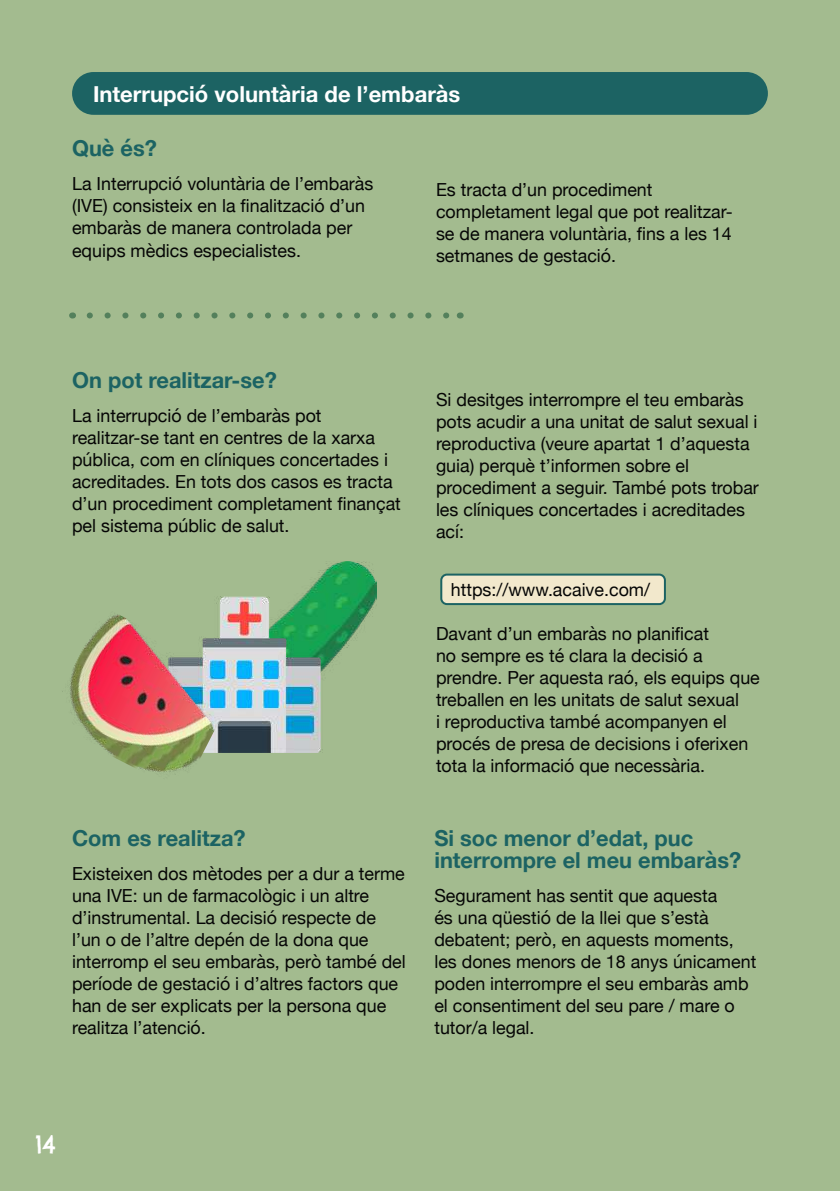
<style>
.page{position:relative;width:840px;height:1191px;background:#fff}
.page>*{position:absolute;margin:0;border:0;box-sizing:border-box;transform-origin:0 0}
.t1{font:24px "Chelsea Market";color:#fff}
.t2{font:700 22px/22px "Helvetica Neue";color:#1c6363}
.t3{font:700 22px "Helvetica Neue";color:#fff}
.t4{font:18px/22px "Helvetica Neue";color:#050505}
</style>
<div class="page">
<div style="left:0;top:0;width:839px;height:1191px;background:#a3bb8f"></div>
<div style="left:441px;top:574px;width:223px;height:30px;background:#f2e8cc;border-radius:6px"></div>
<div style="left:440px;top:573px;width:225px;height:32px;border:2px solid #1c6363;border-radius:6px"></div>
<div style="left:72px;top:72px;width:695px;height:43px;background:#1c6363;border-radius:21px"></div>
<img style="left:303px;top:561px;width:73px;height:110px">
<img style="left:216px;top:596px;width:106px;height:156px">
<img style="left:62px;top:607px;width:180px;height:168px">
<svg style="left:90px;top:312px;width:360px;height:6px"></svg>
<p class="t3" style="left:93px;top:76px;width:368px">Interrupció voluntària de l’embaràs</p>
<p class="t2" style="left:72px;top:138px;width:86px">Què és?</p>
<p class="t4" style="left:72px;top:174px;width:303px">La Interrupció voluntària de l’embaràs (IVE) consisteix en la finalització d’un embaràs de manera controlada per equips mèdics especialistes.</p>
<p class="t4" style="left:436px;top:180px;width:298px">Es tracta d’un procediment completament legal que pot realitzar&shy;se de manera voluntària, fins a les 14 setmanes de gestació.</p>
<p class="t2" style="left:72px;top:370px;width:206px">On pot realitzar-se?</p>
<p class="t4" style="left:72px;top:405px;width:330px">La interrupció de l’embaràs pot realitzar-se tant en centres de la xarxa pública, com en clíniques concertades i acreditades. En tots dos casos es tracta d’un procediment completament finançat pel sistema públic de salut.</p>
<p class="t2" style="left:72px;top:828px;width:175px">Com es realitza?</p>
<p class="t4" style="left:72px;top:863px;width:335px">Existeixen dos mètodes per a dur a terme una IVE: un de farmacològic i un altre d’instrumental. La decisió respecte de l’un o de l’altre depén de la dona que interromp el seu embaràs, però també del període de gestació i d’altres factors que han de ser explicats per la persona que realitza l’atenció.</p>
<p class="t4" style="left:436px;top:389px;width:324px">Si desitges interrompre el teu embaràs pots acudir a una unitat de salut sexual i reproductiva (veure apartat 1 d’aquesta guia) perquè t’informen sobre el procediment a seguir. També pots trobar les clíniques concertades i acreditades ací:</p>
<p class="t4" style="left:450px;top:579px;width:200px">https://www.acaive.com/</p>
<p class="t4" style="left:436px;top:623px;width:325px">Davant d’un embaràs no planificat<br>no sempre es té clara la decisió a prendre. Per aquesta raó, els equips que treballen en les unitats de salut sexual<br>i reproductiva també acompanyen el procés de presa de decisions i oferixen tota la informació que necessària.</p>
<p class="t2" style="left:434px;top:828px;width:308px">Si soc menor d’edat, puc interrompre el meu embaràs?</p>
<p class="t4" style="left:434px;top:885px;width:323px">Segurament has sentit que aquesta<br>és una qüestió de la llei que s’està debatent; però, en aquests moments, les dones menors de 18 anys únicament poden interrompre el seu embaràs amb el consentiment del seu pare / mare o tutor/a legal.</p>
<h1 class="t1" style="left:35px;top:1129px;width:22px">14</h1>
</div>
